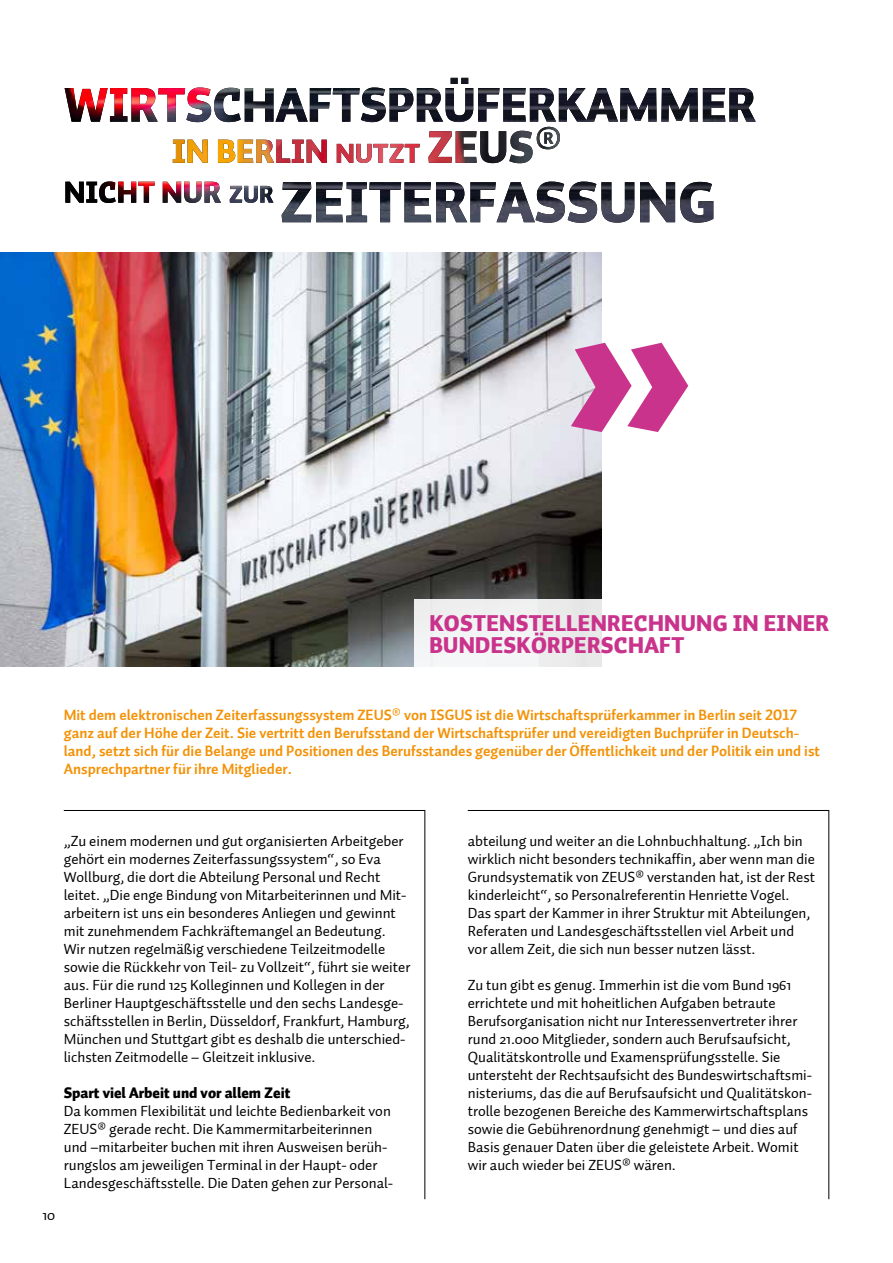
<style>
.page{position:relative;width:893px;height:1263px;background:#fff}
.page>*{position:absolute;margin:0;border:0;box-sizing:border-box;transform-origin:0 0}
.t1{font:22.5px/22.5px "Auto 1 Black LF";letter-spacing:.015em;color:#c9338b}
.t2{font:15px/18px "Auto 1";color:#000}
.t3{font:15px/18px "Auto 1 Bold LF";color:#f39207}
.t4{font:15px "Auto 1 Black LF";color:#000}
</style>
<div class="page">
<svg style="left:63px;top:810px;width:363px;height:390px"></svg>
<svg style="left:467px;top:810px;width:363px;height:390px"></svg>
<img style="left:0;top:252px;width:602px;height:414px">
<svg style="left:414px;top:599px;width:188px;height:68px;fill:#f0f1f1"></svg>
<svg style="left:571px;top:343px;width:117px;height:89px"></svg>
<svg style="left:65px;top:181px;width:648px;height:42px"></svg>
<img style="left:99px;top:181px;width:498px;height:42px">
<svg style="left:65px;top:78px;width:691px;height:85px"></svg>
<img style="left:186px;top:78px;width:282px;height:44px">
<h1 class="t1" style="left:429px;top:612px;width:401px">KOSTENSTELLENRECHNUNG IN EINER<br>BUNDESKÖRPERSCHAFT</h1>
<p class="t3" style="left:64px;top:706px;width:758px">Mit dem elektronischen Zeiterfassungssystem ZEUS® von ISGUS ist die Wirtschaftsprüferkammer in Berlin seit 2017 ganz auf der Höhe der Zeit. Sie vertritt den Berufsstand der Wirtschaftsprüfer und vereidigten Buchprüfer in Deutsch&shy;land, setzt sich für die Belange und Positionen des Berufsstandes gegenüber der Öffentlichkeit und der Politik ein und ist Ansprechpartner für ihre Mitglieder.</p>
<p class="t2" style="left:43px;top:1206px;width:14px">10</p>
<p class="t2" style="left:64px;top:832px;width:348px">„Zu einem modernen und gut organisierten Arbeitgeber gehört ein modernes Zeiterfassungssystem“, so Eva Wollburg, die dort die Abteilung Personal und Recht leitet. „Die enge Bindung von Mitarbeiterinnen und Mit&shy;arbeitern ist uns ein besonderes Anliegen und gewinnt mit zunehmendem Fachkräftemangel an Bedeutung.<br>Wir nutzen regelmäßig verschiedene Teilzeitmodelle sowie die Rückkehr von Teil- zu Vollzeit“, führt sie weiter aus. Für die rund 125 Kolleginnen und Kollegen in der Berliner Hauptgeschäftsstelle und den sechs Landesge&shy;schäftsstellen in Berlin, Düsseldorf, Frankfurt, Hamburg, München und Stuttgart gibt es deshalb die unterschied&shy;lichsten Zeitmodelle – Gleitzeit inklusive.</p>
<p class="t4" style="left:64px;top:1083px;width:228px">Spart viel Arbeit und vor allem Zeit</p>
<p class="t2" style="left:64px;top:1102px;width:331px">Da kommen Flexibilität und leichte Bedienbarkeit von ZEUS® gerade recht. Die Kammermitarbeiterinnen und –mitarbeiter buchen mit ihren Ausweisen berüh&shy;rungslos am jeweiligen Terminal in der Haupt- oder Landesgeschäftsstelle. Die Daten gehen zur Personal-</p>
<p class="t2" style="left:468px;top:832px;width:349px">abteilung und weiter an die Lohnbuchhaltung. „Ich bin wirklich nicht besonders technikaffin, aber wenn man die Grundsystematik von ZEUS® verstanden hat, ist der Rest kinderleicht“, so Personalreferentin Henriette Vogel.<br>Das spart der Kammer in ihrer Struktur mit Abteilungen, Referaten und Landesgeschäftsstellen viel Arbeit und vor allem Zeit, die sich nun besser nutzen lässt.</p>
<p class="t2" style="left:468px;top:976px;width:346px">Zu tun gibt es genug. Immerhin ist die vom Bund 1961 errichtete und mit hoheitlichen Aufgaben betraute Berufsorganisation nicht nur Interessenvertreter ihrer rund 21.000 Mitglieder, sondern auch Berufsaufsicht, Qualitätskontrolle und Examensprüfungsstelle. Sie untersteht der Rechtsaufsicht des Bundeswirtschaftsmi&shy;nisteriums, das die auf Berufsaufsicht und Qualitätskon&shy;trolle bezogenen Bereiche des Kammerwirtschaftsplans sowie die Gebührenordnung genehmigt – und dies auf Basis genauer Daten über die geleistete Arbeit. Womit wir auch wieder bei ZEUS® wären.</p>
</div>
